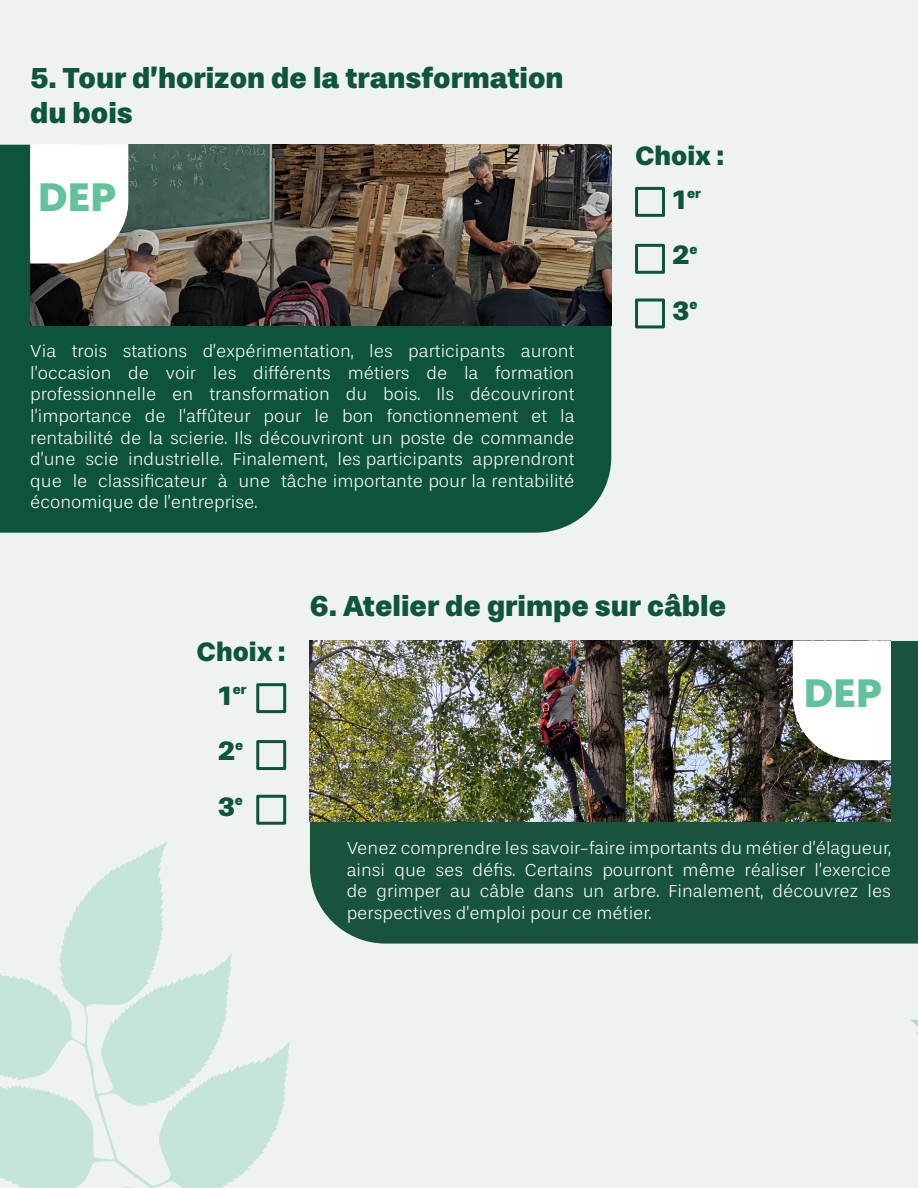
<style>
.page{position:relative;width:918px;height:1188px;background:#eef3f2}
.page>*{position:absolute;margin:0;border:0;box-sizing:border-box;transform-origin:0 0}
.t1{font:900 40.5px "Stevie Sans";color:#61c29b}
.t2{font:900 29.25px "Stevie Sans";color:#0f543d}
.t3{font:900 27px "Stevie Sans";color:#0f543d}
.Style_paragraphe_atelier{font:300 18px/21.6px "Stevie Sans";color:#fff;text-align:justify}
.t4{font:900 13.5px "Stevie Sans";color:#0f543d}
.s1{font-size:27px}
</style>
<div class="page">
<svg style="left:0;top:841px;width:290px;height:347px"></svg>
<svg style="left:910px;top:1019px;width:8px;height:16px"></svg>
<div style="left:635px;top:187px;width:30px;height:30px;border:3px solid #0e543d"></div>
<div style="left:256px;top:683px;width:30px;height:30px;border:3px solid #0e543d"></div>
<div style="left:635px;top:244px;width:30px;height:30px;border:3px solid #0e543d"></div>
<div style="left:256px;top:740px;width:30px;height:30px;border:3px solid #0e543d"></div>
<div style="left:635px;top:299px;width:30px;height:29px;border:3px solid #0e543d"></div>
<div style="left:256px;top:795px;width:30px;height:30px;border:3px solid #0e543d"></div>
<div style="left:310px;top:641px;width:608px;height:303px;background:#17543b"></div>
<img style="left:310px;top:641px;width:580px;height:181px">
<div style="left:0;top:145px;width:611px;height:388px;background:#0e543d"></div>
<img style="left:30px;top:145px;width:581px;height:180px">
<svg style="left:30px;top:144px;width:98px;height:120px;background:#f5f4f2"></svg>
<svg style="left:793px;top:641px;width:98px;height:119px;background:#efefee"></svg>
<p class="t2" style="left:30px;top:60px;width:535px">5. Tour d’horizon de la transformation</p>
<p class="t2" style="left:30px;top:95px;width:104px">du bois</p>
<h1 class="t1" style="left:38px;top:172px;width:80px">DEP</h1>
<p class="Style_paragraphe_atelier" style="left:30px;top:341px;width:546px">Via trois stations d’expérimentation, les participants auront l’occasion de voir les différents métiers de la formation professionnelle en transformation du bois. Ils découvriront l’importance de l’affûteur pour le bon fonctionnement et la rentabilité de la scierie. Ils découvriront un poste de commande d’une scie industrielle. Finalement, les participants apprendront que le classificateur à une tâche importante pour la rentabilité économique de l’entreprise.</p>
<h3 class="t3" style="left:635px;top:139px;width:90px">Choix :</h3>
<p class="t4" style="left:672px;top:185px;width:30px"><span class="s1">1</span>er</p>
<h3 class="t3" style="left:672px;top:238px;width:27px">2<sup>e</sup></h3>
<h3 class="t3" style="left:672px;top:294px;width:27px">3<sup>e</sup></h3>
<h3 class="t3" style="left:196px;top:635px;width:90px">Choix :</h3>
<p class="t4" style="left:218px;top:682px;width:30px"><span class="s1">1</span>er</p>
<h3 class="t3" style="left:218px;top:735px;width:27px">2<sup>e</sup></h3>
<h3 class="t3" style="left:218px;top:790px;width:27px">3<sup>e</sup></h3>
<p class="t2" style="left:310px;top:588px;width:418px">6. Atelier de grimpe sur câble</p>
<h1 class="t1" style="left:804px;top:669px;width:80px">DEP</h1>
<p class="Style_paragraphe_atelier" style="left:347px;top:837px;width:546px">Venez comprendre les savoir-faire importants du métier d’élagueur, ainsi que ses défis. Certains pourront même réaliser l’exercice de grimper au câble dans un arbre. Finalement, découvrez les perspectives d’emploi pour ce métier.</p>
</div>
